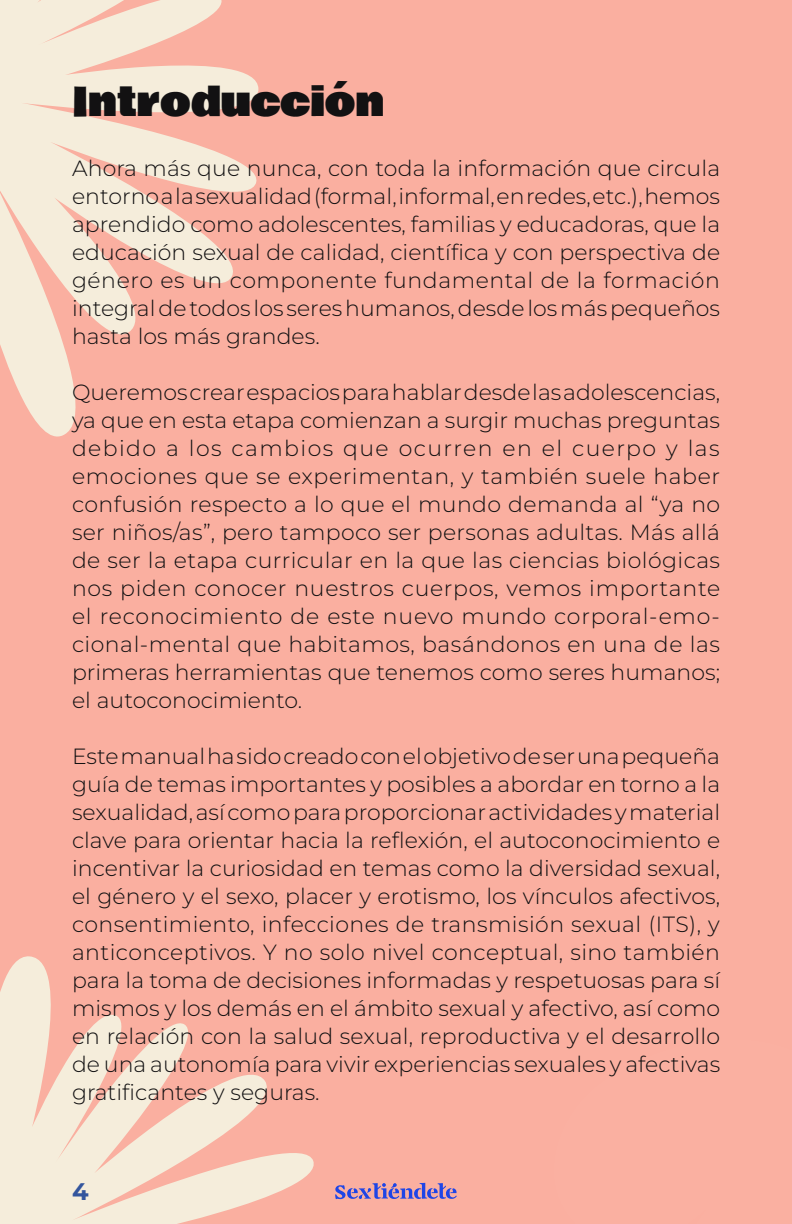
<style>
.page{position:relative;width:792px;height:1224px;background:#faafa0}
.page>*{position:absolute;margin:0;border:0;box-sizing:border-box;transform-origin:0 0}
.t1{font:40px "Bowlby One";color:#121112}
.t2{font:700 24px "Montserrat";color:#33559d}
.t3{font:300 22px/28px "Montserrat";letter-spacing:.005em;color:#121112;text-align:justify}
</style>
<div class="page">
<svg style="left:0;top:956px;width:341px;height:268px"></svg>
<svg style="left:0;top:0;width:259px;height:437px;fill:#f5eddb"></svg>
<svg style="left:335px;top:1183px;width:122px;height:16px"></svg>
<h1 class="t1" style="left:72px;top:72px;width:314px">Introducción</h1>
<p class="t3" style="left:72px;top:153px;width:650px">Ahora más que nunca, con toda la información que circula entorno a la sexualidad (formal, informal, en redes, etc.), hemos aprendido como adolescentes, familias y educadoras, que la educación sexual de calidad, científica y con perspectiva de género es un componente fundamental de la formación integral de todos los seres humanos, desde los más pequeños hasta los más grandes.</p>
<p class="t3" style="left:72px;top:377px;width:650px">Queremos crear espacios para hablar desde las adolescencias, ya que en esta etapa comienzan a surgir muchas preguntas debido a los cambios que ocurren en el cuerpo y las emociones que se experimentan, y también suele haber confusión respecto a lo que el mundo demanda al “ya no ser niños/as”, pero tampoco ser personas adultas. Más allá de ser la etapa curricular en la que las ciencias biológicas nos piden conocer nuestros cuerpos, vemos importante el reconocimiento de este nuevo mundo corporal-emo&shy;cional-mental que habitamos, basándonos en una de las primeras herramientas que tenemos como seres humanos; el autoconocimiento.</p>
<p class="t3" style="left:72px;top:741px;width:650px">Este manual ha sido creado con el objetivo de ser una pequeña guía de temas importantes y posibles a abordar en torno a la sexualidad, así como para proporcionar actividades y material clave para orientar hacia la reflexión, el autoconocimiento e incentivar la curiosidad en temas como la diversidad sexual, el género y el sexo, placer y erotismo, los vínculos afectivos, consentimiento, infecciones de transmisión sexual (ITS), y anticonceptivos. Y no solo nivel conceptual, sino también para la toma de decisiones informadas y respetuosas para sí mismos y los demás en el ámbito sexual y afectivo, así como en relación con la salud sexual, reproductiva y el desarrollo de una autonomía para vivir experiencias sexuales y afectivas gratificantes y seguras.</p>
<p class="t2" style="left:72px;top:1174px;width:18px">4</p>
</div>
